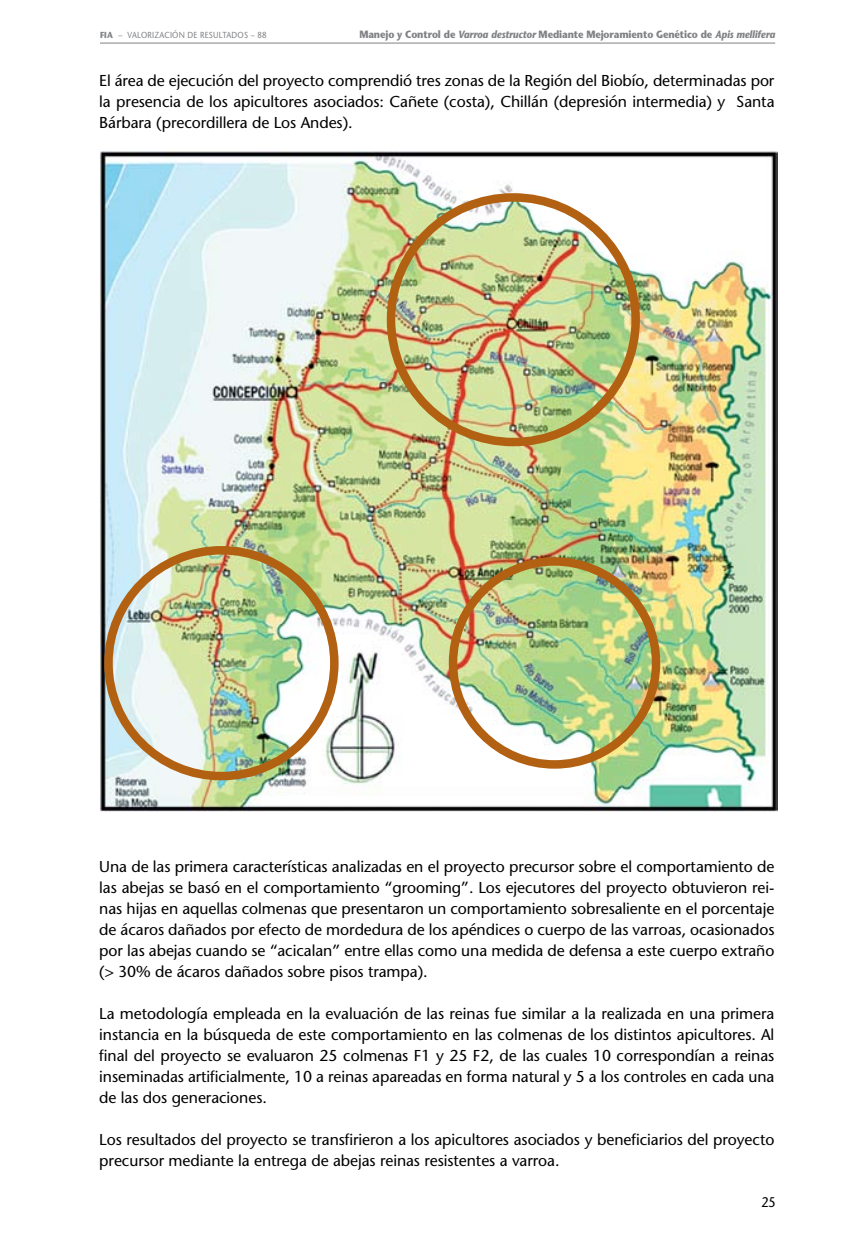
<style>
.page{position:relative;width:844px;height:1241px;background:#fff}
.page>*{position:absolute;margin:0;border:0;box-sizing:border-box;transform-origin:0 0}
.t1{font:15.75px/21px "Stone Sans";letter-spacing:-.005em;color:#000;text-align:justify}
.t2{font:14px "Stone Sans";color:#000;scale:.9 1}
.t3{font:700 10.5px "Stone Sans";letter-spacing:-.01em;color:#808285;scale:.9 1}
.t4{font:8.75px "Stone Sans";letter-spacing:.025em;color:#808285;scale:.9 1}
.s1{font-weight:700}
.s2{font-style:italic}
</style>
<div class="page">
<hr style="left:100px;top:43px;width:675px;height:1px;background:#808285">
<img style="left:99px;top:151px;width:677px;height:660px">
<div style="left:386px;top:193px;width:253px;height:253px;border:8px solid #b26011;border-radius:50%"></div>
<div style="left:448px;top:557px;width:212px;height:211px;border:8px solid #b26011;border-radius:50%"></div>
<div style="left:104px;top:546px;width:234px;height:234px;border:8px solid #b26011;border-radius:50%"></div>
<p class="t4" style="left:100px;top:29px;width:42px"><span class="s1">FIA</span> – Valori</p>
<p class="t4" style="left:154px;top:29px;width:78px">zación de Resultados</p>
<p class="t4" style="left:251px;top:29px;width:19px">– 88</p>
<p class="t3" style="left:359px;top:28px;width:463px">Manejo y Control de <span class="s2">Varroa destructor</span> Mediante Mejoramiento Genético de <span class="s2">Apis mellifera</span></p>
<p class="t1" style="left:99px;top:70px;width:676px">El área de ejecución del proyecto comprendió tres zonas de la Región del Biobío, determinadas por la presencia de los apicultores asociados: Cañete (costa), Chillán (depresión intermedia) y Santa Bárbara (precordillera de Los Andes).</p>
<p class="t1" style="left:99px;top:855px;width:676px">Una de las primera características analizadas en el proyecto precursor sobre el comportamiento de las abejas se basó en el comportamiento “grooming”. Los ejecutores del proyecto obtuvieron rei&shy;nas hijas en aquellas colmenas que presentaron un comportamiento sobresaliente en el porcentaje de ácaros dañados por efecto de mordedura de los apéndices o cuerpo de las varroas, ocasionados por las abejas cuando se “acicalan” entre ellas como una medida de defensa a este cuerpo extraño (&gt; 30% de ácaros dañados sobre pisos trampa).</p>
<p class="t1" style="left:99px;top:1002px;width:676px">La metodología empleada en la evaluación de las reinas fue similar a la realizada en una primera instancia en la búsqueda de este comportamiento en las colmenas de los distintos apicultores. Al final del proyecto se evaluaron 25 colmenas F1 y 25 F2, de las cuales 10 correspondían a reinas inseminadas artificialmente, 10 a reinas apareadas en forma natural y 5 a los controles en cada una de las dos generaciones.</p>
<p class="t1" style="left:99px;top:1128px;width:676px">Los resultados del proyecto se transfirieron a los apicultores asociados y beneficiarios del proyecto precursor mediante la entrega de abejas reinas resistentes a varroa.</p>
<p class="t2" style="left:761px;top:1193px;width:17px">25</p>
</div>
